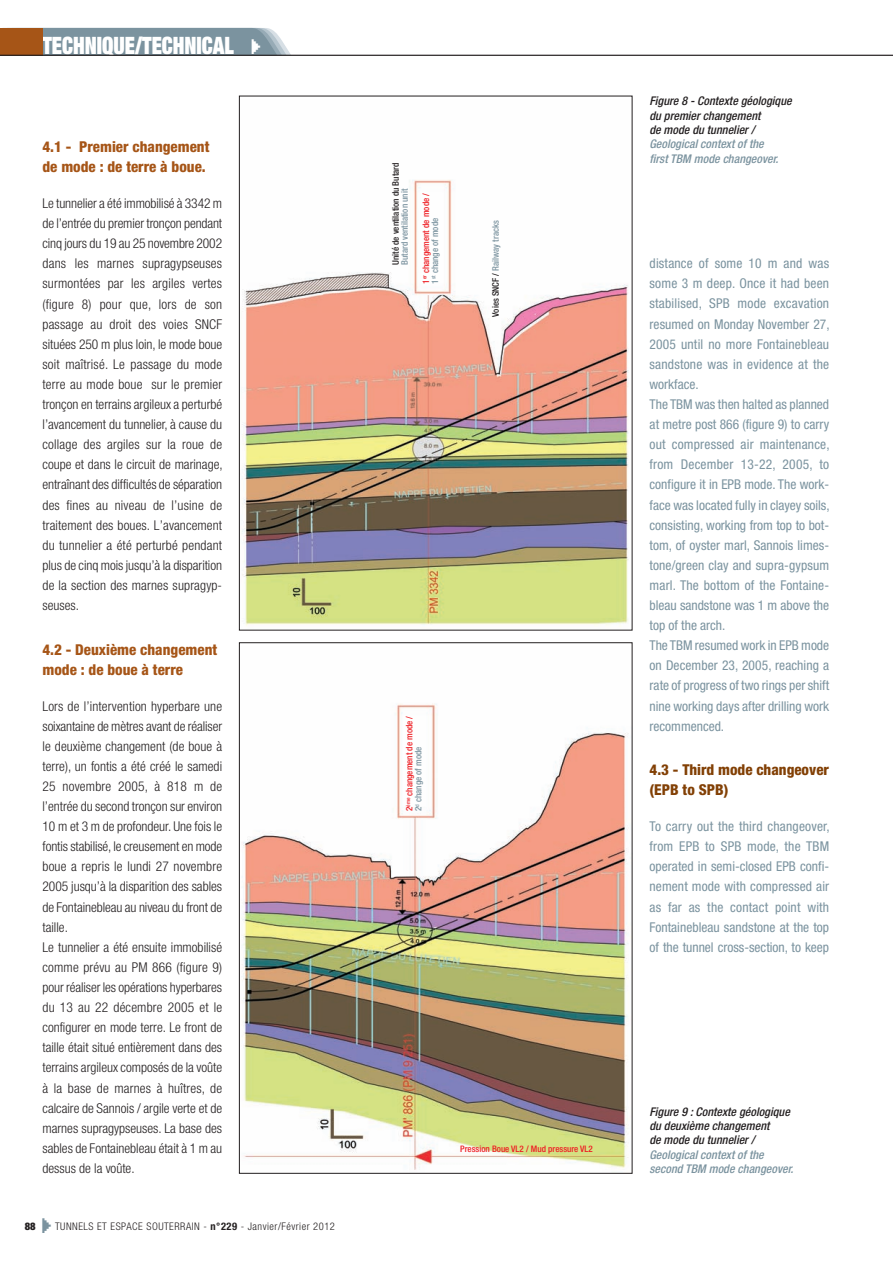
<style>
.page{position:relative;width:893px;height:1263px;background:#fff}
.page>*{position:absolute;margin:0;border:0;box-sizing:border-box;transform-origin:0 0}
.t1{font:900 expanded 24px "Helvetica Neue";color:#fff;scale:.85 1}
.t2{font:800 condensed 15px/20.1px "Helvetica Neue";color:#a65517}
.t3{font:800 condensed 15px/20.1px "Helvetica Neue";color:#824005}
.t4{font:300 condensed 13.5px/20.1px "Helvetica Neue";color:#231f20;text-align:justify}
.t5{font:condensed 13.5px/20.1px "Helvetica Neue";letter-spacing:.005em;color:#7b939f}
.t6{font:italic 500 condensed 12px/14.4px "Helvetica Neue";letter-spacing:.005em;color:#231f20}
.t7{font:italic 500 condensed 12px/14.4px "Helvetica Neue";color:#7b939f}
.t8{font:300 condensed 10.5px "Helvetica Neue";letter-spacing:.05em;color:#231f20}
.t9{font:500 condensed 9px/9px "Helvetica Neue";color:#ee1d23}
.t10{font:500 condensed 9px "Helvetica Neue";color:#7b939f}
.t11{font:500 condensed 9px "Helvetica Neue";color:#231f20}
.s1{font-family:"Icon Bit One";font-weight:400;font-stretch:normal;font-size:21px}
.s2{font-weight:900}
.s3{font-family:"Icon Bit One";font-weight:400;font-stretch:normal;font-size:21px;color:#7b939f}
.s4{font-weight:700}
.s5{color:#7b939f}
.s6{color:#231f20}
</style>
<div class="page">
<svg style="left:43px;top:28px;width:248px;height:27px;background:#8298a3"></svg>
<div style="left:0;top:28px;width:43px;height:27px;background:#a65517"></div>
<hr style="left:0;top:55px;width:893px;height:1px;background:#231f20">
<img style="left:241px;top:180px;width:388px;height:446px">
<img style="left:241px;top:703px;width:387px;height:467px">
<h1 class="t1" style="left:43px;top:37px;width:260px">TECHNIQUE/TECHNICAL <span class="s1">M</span></h1>
<p class="t2" style="left:43px;top:138px;width:168px">4.1 - Premier changement de mode : de terre à boue.</p>
<p class="t4" style="left:43px;top:194px;width:182px">Le tunnelier a été immobilisé à 3342 m de l’entrée du premier tronçon pendant cinq jours du 19 au 25 novembre 2002 dans les marnes supragypseuses surmontées par les argiles vertes (figure 8) pour que, lors de son passage au droit des voies SNCF situées 250 m plus loin, le mode boue soit maîtrisé. Le passage du mode terre au mode boue sur le premier tronçon en terrains argileux a perturbé l’avancement du tunnelier, à cause du collage des argiles sur la roue de coupe et dans le circuit de marinage, entraînant des difficultés de séparation des fines au niveau de l’usine de traitement des boues. L’avancement du tunnelier a été perturbé pendant plus de cinq mois jusqu’à la disparition de la section des marnes supragyp&shy;seuses.</p>
<p class="t2" style="left:43px;top:641px;width:176px">4.2 - Deuxième changement mode : de boue à terre</p>
<p class="t4" style="left:43px;top:697px;width:181px;text-align:left">Lors de l’intervention hyperbare une soixantaine de mètres avant de réaliser le deuxième changement (de boue à terre), un fontis a été créé le samedi 25 novembre 2005, à 818 m de l’entrée du second tronçon sur environ 10 m et 3 m de profondeur. Une fois le fontis stabilisé, le creusement en mode boue a repris le lundi 27 novembre 2005 jusqu’à la disparition des sables de Fontainebleau au niveau du front de taille.<br>Le tunnelier a été ensuite immobilisé comme prévu au PM 866 (figure 9) pour réaliser les opérations hyperbares du 13 au 22 décembre 2005 et le configurer en mode terre. Le front de taille était situé entièrement dans des terrains argileux composés de la voûte à la base de marnes à huîtres, de calcaire de Sannois / argile verte et de marnes supragypseuses. La base des sables de Fontainebleau était à 1 m au dessus de la voûte.</p>
<p class="t8" style="left:25px;top:1223px;width:312px"><span class="s2">88</span> <span class="s3">M</span>TUNNELS ET ESPACE SOUTERRAIN - <span class="s4">n°229</span> - Janvier/Février 2012</p>
<p class="t11" style="left:392px;top:265px;width:104px;rotate:-90deg">Unité de ventilation du Butard</p>
<p class="t10" style="left:401px;top:265px;width:78px;rotate:-90deg">Butard ventilation unit</p>
<p class="t9" style="left:422px;top:284px;width:92px;rotate:-90deg">1<sup>er</sup> changement de mode /<br><span class="s5">1</span><sup>st</sup> <span class="s5">change of mode</span></p>
<p class="t10" style="left:492px;top:317px;width:98px;rotate:-90deg"><span class="s6">Voies SNCF /</span> Railway tracks</p>
<p class="t9" style="left:406px;top:811px;width:97px;rotate:-90deg">2<sup>ème</sup> changement de mode /<br><span class="s5">2</span><sup>d</sup> <span class="s5">change of mode</span></p>
<p class="t6" style="left:649px;top:95px;width:146px">Figure 8 - Contexte géologique du premierchangement<br>de mode du tunnelier/</p>
<p class="t7" style="left:649px;top:138px;width:133px">Geologicalcontext of the first TBM mode changeover.</p>
<p class="t5" style="left:650px;top:255px;width:182px">distance of some 10 m and was some 3 m deep. Once it had been stabilised, SPB mode excavation resumed on Monday November 27,<br>2005 until no more Fontainebleau sandstone was in evidence at the workface.<br>The TBM was then halted as planned at metre post 866 (figure 9) to carry out compressed air maintenance, from December 13-22, 2005, to configure it in EPB mode. The work&shy;face was located fully in clayey soils, consisting, working from top to bot&shy;tom, of oyster marl, Sannois limes&shy;tone/green clay and supra-gypsum marl. The bottom of the Fontaine&shy;bleau sandstone was 1 m above the top of the arch.<br>The TBM resumed work in EPB mode on December 23, 2005, reaching a rate of progress of two rings per shift nine working days after drilling work recommenced.</p>
<p class="t3" style="left:650px;top:761px;width:181px">4.3 - Third mode changeover (EPB to SPB)</p>
<p class="t5" style="left:650px;top:817px;width:182px;text-align:justify">To carry out the third changeover, from EPB to SPB mode, the TBM operated in semi-closed EPB confi&shy;nement mode with compressed air as far as the contact point with Fontainebleau sandstone at the top of the tunnel cross-section, to keep</p>
<p class="t9" style="left:460px;top:1145px;width:134px">Pression Boue VL2 / Mud pressure VL2</p>
<p class="t6" style="left:649px;top:1105px;width:144px">Figure 9 :Contexte géologique du deuxième changement<br>de mode du tunnelier/</p>
<p class="t7" style="left:649px;top:1148px;width:148px">Geologicalcontext of the second TBM mode changeover.</p>
</div>
